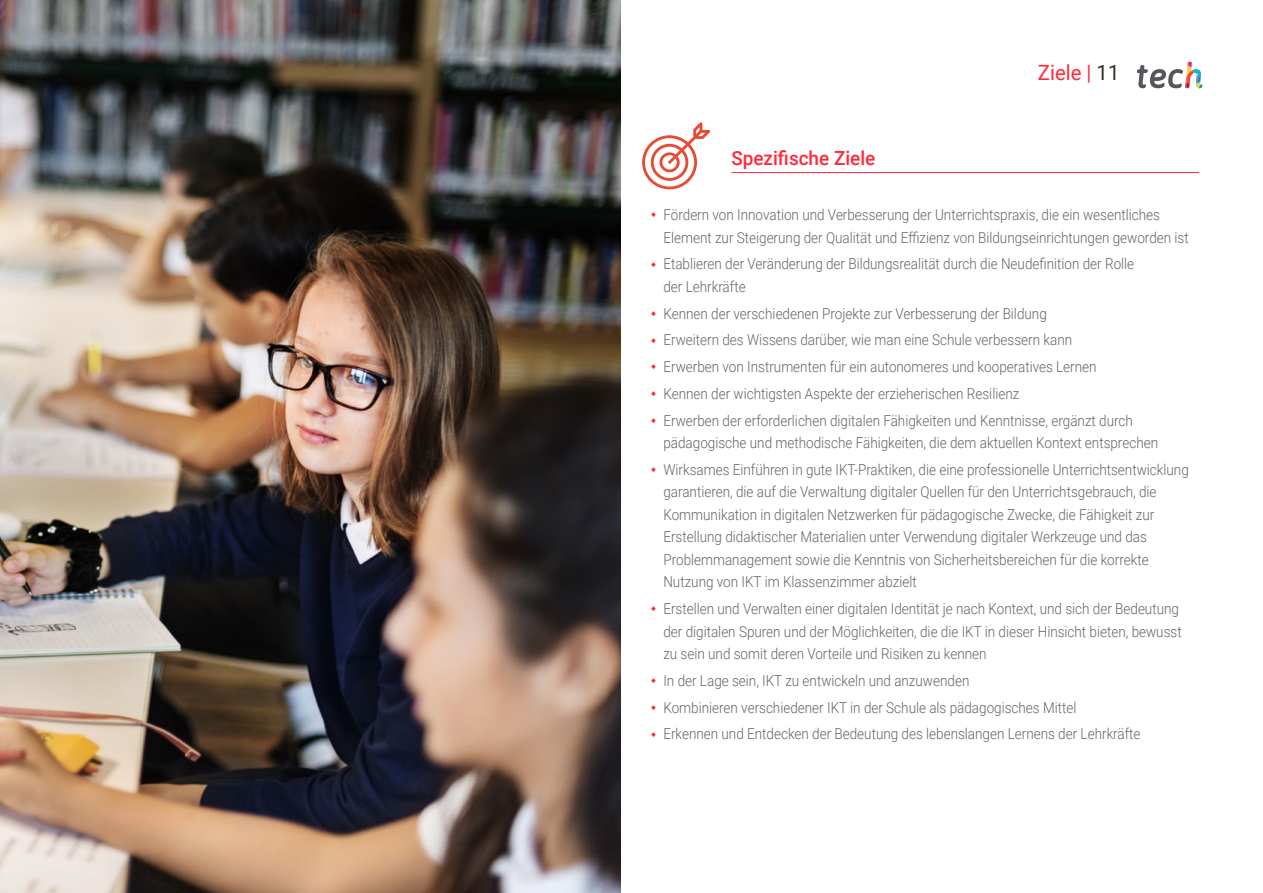
<style>
.page{position:relative;width:1263px;height:893px;background:#fff}
.page>*{position:absolute;margin:0;border:0;box-sizing:border-box;transform-origin:0 0}
.t1{font:21px "Roboto";color:#ff293a}
.t2{font:500 19.5px "Roboto";color:#ff293a}
.t3{font:300 15px/22.5px "Roboto";color:#61646a;scale:.9 1}
.s1{color:#312e20}
</style>
<div class="page">
<img style="left:0;top:0;width:621px;height:893px">
<hr style="left:731px;top:172px;width:468px;height:1px;background:#ff293a">
<svg style="left:642px;top:122px;width:68px;height:67px"></svg>
<svg style="left:1137px;top:62px;width:65px;height:27px"></svg>
<h2 class="t2" style="left:731px;top:144px;width:145px">Spezifische Ziele</h2>
<h1 class="t1" style="left:1038px;top:57px;width:83px">Ziele | <span class="s1">11</span></h1>
<p class="t3" style="left:663px;top:203px;width:585px">Fördern von Innovation und Verbesserung der Unterrichtspraxis, die ein wesentliches<br>Element zur Steigerung der Qualität und Effizienz von Bildungseinrichtungen geworden ist</p>
<p class="t3" style="left:663px;top:252px;width:525px">Etablieren der Veränderung der Bildungsrealität durch die Neudefinition der Rolle der Lehrkräfte</p>
<p class="t3" style="left:663px;top:299px;width:523px;line-height:26.7px">Kennen der verschiedenen Projekte zur Verbesserung der Bildung<br>Erweitern des Wissens darüber, wie man eine Schule verbessern kann<br>Erwerben von Instrumenten für ein autonomeres und kooperatives Lernen Kennen der wichtigsten Aspekte der erzieherischen Resilienz<br>Erwerben der erforderlichen digitalen Fähigkeiten und Kenntnisse, ergänzt durch</p>
<p class="t3" style="left:663px;top:429px;width:585px;line-height:26.7px">pädagogische und methodische Fähigkeiten, die dem aktuellen Kontext entsprechen<br>Wirksames Einführen in gute IKT-Praktiken, die eine professionelle Unterrichtsentwicklung</p>
<p class="t3" style="left:663px;top:480px;width:549px">garantieren, die auf die Verwaltung digitaler Quellen für den Unterrichtsgebrauch, die Kommunikation in digitalen Netzwerken für pädagogische Zwecke, die Fähigkeit zur Erstellung didaktischer Materialien unter Verwendung digitaler Werkzeuge und das Problemmanagement sowie die Kenntnis von Sicherheitsbereichen für die korrekte Nutzung von IKT im Klassenzimmer abzielt</p>
<p class="t3" style="left:663px;top:597px;width:577px">Erstellen und Verwalten einer digitalen Identität je nach Kontext, und sich der Bedeutung der digitalen Spuren und der Möglichkeiten, die die IKT in dieser Hinsicht bieten, bewusst zu sein und somit deren Vorteile und Risiken zu kennen</p>
<p class="t3" style="left:663px;top:667px;width:532px;line-height:26.7px">In der Lage sein, IKT zu entwickeln und anzuwenden<br>Kombinieren verschiedener IKT in der Schule als pädagogisches Mittel<br>Erkennen und Entdecken der Bedeutung des lebenslangen Lernens der Lehrkräfte</p>
</div>
